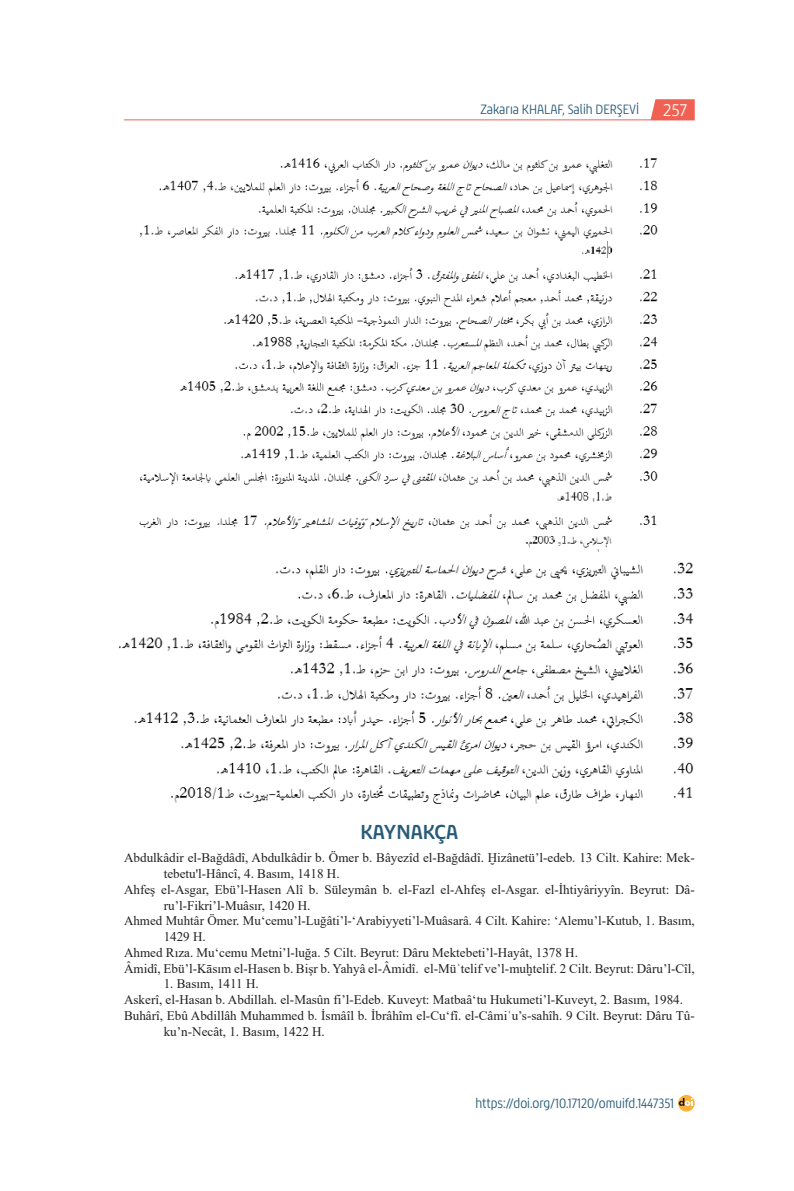
<style>
.page{position:relative;width:794px;height:1191px;background:#fff}
.page>*{position:absolute;margin:0;border:0;box-sizing:border-box;transform-origin:0 0}
.SYFA_ICI_BASLIK{font:21px "Chypre Nor Bol";color:#285b77}
.t1{font:17.5px "Chypre Nor Boo";color:#fff}
.t2{font:14px "Chypre Con Boo";color:#285b77}
.KAYNAKCA_METIN{font:13.12px/15.8px "Times New Roman";color:#231f20}
</style>
<div class="page">
<svg style="left:650px;top:99px;width:44px;height:21px"></svg>
<hr style="left:124px;top:120px;width:570px;height:1px;background:#f16153">
<svg style="left:678px;top:1095px;width:16px;height:16px"></svg>
<svg style="left:679px;top:1098px;width:13px;height:8px"></svg>
<img style="left:119px;top:158px;width:575px;height:646px">
<img style="left:580px;top:242px;width:33px;height:15px">
<div style="left:655px;top:242px;width:51px;height:21px;background:#fff"></div>
<div style="left:627px;top:489px;width:79px;height:20px;background:#fff"></div>
<div style="left:613px;top:535px;width:93px;height:20px;background:#fff"></div>
<img style="left:556px;top:489px;width:57px;height:16px">
<img style="left:523px;top:531px;width:90px;height:17px">
<p class="t2" style="left:480px;top:101px;width:160px">Zakarıa KHALAF, Salih DERŞEVİ</p>
<h2 class="t1" style="left:663px;top:100px;width:25px">257</h2>
<p class="SYFA_ICI_BASLIK" style="left:361px;top:819px;width:99px">KAYNAKÇA</p>
<p class="KAYNAKCA_METIN" style="left:164px;top:849px;width:532px;text-indent:-40px">Abdulkâdir el-Bağdâdî, Abdulkâdir b. Ömer b. Bâyezîd el-Bağdâdî. Ḫizânetü’l-edeb. 13 Cilt. Kahire: Mek&shy;tebetu'l-Hâncî, 4. Basım, 1418 H.</p>
<p class="KAYNAKCA_METIN" style="left:164px;top:881px;width:532px;text-indent:-40px">Ahfeş el-Asgar, Ebü’l-Hasen Alî b. Süleymân b. el-Fazl el-Ahfeş el-Asgar. el-İhtiyâriyyîn. Beyrut: Dâ&shy;ru’l-Fikri’l-Muâsır, 1420 H.</p>
<p class="KAYNAKCA_METIN" style="left:164px;top:912px;width:532px;text-indent:-40px">Ahmed Muhtâr Ömer. Mu‘cemu’l-Luğâti’l-‘Arabiyyeti’l-Muâsarâ. 4 Cilt. Kahire: ‘Alemu’l-Kutub, 1. Basım,<br>1429 H.</p>
<p class="KAYNAKCA_METIN" style="left:124px;top:944px;width:455px">Ahmed Rıza. Mu‘cemu Metni’l-luğa. 5 Cilt. Beyrut: Dâru Mektebeti’l-Hayât, 1378 H.</p>
<p class="KAYNAKCA_METIN" style="left:124px;top:959px;width:572px">Âmidî, Ebü’l-Kāsım el-Hasen b. Bişr b. Yahyâ el-Âmidî. el-Müʾtelif ve’l-muḫtelif. 2 Cilt. Beyrut: Dâru’l-Cîl,</p>
<p class="KAYNAKCA_METIN" style="left:164px;top:975px;width:97px">1. Basım, 1411 H.</p>
<p class="KAYNAKCA_METIN" style="left:124px;top:991px;width:560px">Askerî, el-Hasan b. Abdillah. el-Masûn fi’l-Edeb. Kuveyt: Matbaâ‘tu Hukumeti’l-Kuveyt, 2. Basım, 1984.</p>
<p class="KAYNAKCA_METIN" style="left:164px;top:1007px;width:532px;text-indent:-40px">Buhârî, Ebû Abdillâh Muhammed b. İsmâîl b. İbrâhîm el-Cu‘fî. el-Câmiʿu’s-sahîh. 9 Cilt. Beyrut: Dâru Tû&shy;ku’n-Necât, 1. Basım, 1422 H.</p>
<p class="t2" style="left:475px;top:1095px;width:200px">https://doi.org/10.17120/omuifd.1447351</p>
</div>
